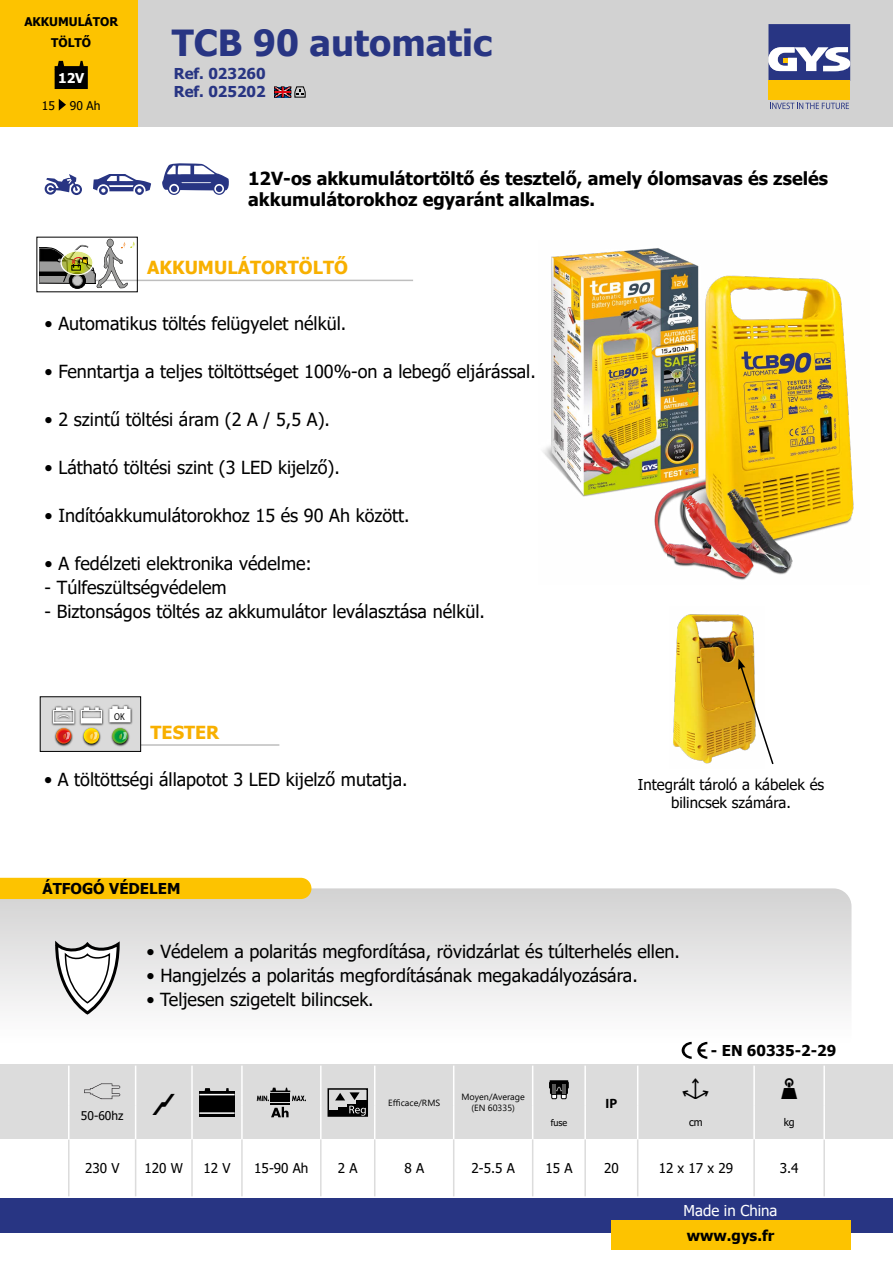
<style>
.page{position:relative;width:893px;height:1263px;background:#fff}
.page>*{position:absolute;margin:0;border:0;box-sizing:border-box;transform-origin:0 0}
.t1{font:700 36px "Tahoma";color:#283583}
.t2{font:18px "Tahoma";color:#000}
.t3{font:700 18px/21px "Tahoma";color:#000}
.t4{font:700 18px "Tahoma";color:#f8b000}
.t5{font:15px/18px "Tahoma";color:#000;text-align:center}
.t6{font:700 15px "Tahoma";color:#000}
.t7{font:700 15px/18px "Tahoma";color:#283583}
.t8{font:15px "Tahoma";color:#fff}
.t9{font:13.5px "Tahoma";color:#000}
.t10{font:700 13.5px "Tahoma";color:#fff}
.t11{font:700 13.5px "Myriad Pro";color:#000}
.t12{font:700 12px/21px "Tahoma";color:#000;text-align:center}
.t13{font:12px "Tahoma";color:#000}
.t14{font:10.5px "Tahoma";color:#000}
.t15{font:700 expanded 10.05px "Swiss 721 BT";color:#000;scale:.85 1}
.t16{font:9px/10.8px "Segoe UI";color:#000;text-align:center}
.t17{font:9px "Tahoma";color:#000}
</style>
<div class="page">
<svg style="left:0;top:888px;width:851px;height:164px"></svg>
<div style="left:0;top:878px;width:311px;height:21px;background:#fdc300"></div>
<svg style="left:54px;top:937px;width:67px;height:79px"></svg>
<div style="left:137px;top:0;width:756px;height:127px;background:#d2d2d2"></div>
<div style="left:0;top:1198px;width:893px;height:34px;background:#283583"></div>
<div style="left:768px;top:81px;width:82px;height:19px;background:#fdc300"></div>
<svg style="left:768px;top:24px;width:82px;height:57px;background:#676ea1"></svg>
<svg style="left:770px;top:103px;width:79px;height:6px"></svg>
<div style="left:0;top:0;width:137px;height:127px;background:#fdc300"></div>
<div style="left:611px;top:1220px;width:239px;height:30px;background:#fdc300"></div>
<img style="left:543px;top:248px;width:311px;height:332px">
<div style="left:0;top:1064px;width:893px;height:75px;background:#dcdcdc"></div>
<svg style="left:136px;top:1139px;width:503px;height:57px"></svg>
<hr style="left:135px;top:1065px;width:1px;height:40px;background:#fff">
<hr style="left:191px;top:1065px;width:2px;height:40px;background:#fff">
<hr style="left:241px;top:1065px;width:2px;height:40px;background:#fff">
<hr style="left:320px;top:1065px;width:2px;height:40px;background:#fff">
<hr style="left:374px;top:1065px;width:1px;height:40px;background:#fff">
<hr style="left:453px;top:1065px;width:1px;height:40px;background:#fff">
<hr style="left:532px;top:1065px;width:1px;height:40px;background:#fff">
<hr style="left:584px;top:1065px;width:2px;height:40px;background:#fff">
<hr style="left:637px;top:1065px;width:1px;height:40px;background:#fff">
<hr style="left:753px;top:1065px;width:2px;height:40px;background:#fff">
<hr style="left:135px;top:1105px;width:1px;height:34px;background:#fff">
<hr style="left:191px;top:1105px;width:2px;height:34px;background:#fff">
<hr style="left:241px;top:1105px;width:2px;height:34px;background:#fff">
<hr style="left:320px;top:1105px;width:2px;height:34px;background:#fff">
<hr style="left:374px;top:1105px;width:1px;height:34px;background:#fff">
<hr style="left:453px;top:1105px;width:1px;height:34px;background:#fff">
<hr style="left:532px;top:1105px;width:1px;height:34px;background:#fff">
<hr style="left:584px;top:1105px;width:2px;height:34px;background:#fff">
<hr style="left:637px;top:1105px;width:1px;height:34px;background:#fff">
<hr style="left:753px;top:1105px;width:2px;height:34px;background:#fff">
<hr style="left:68px;top:1139px;width:2px;height:57px;background:#dcdcdc">
<hr style="left:135px;top:1139px;width:1px;height:57px;background:#dcdcdc">
<hr style="left:191px;top:1139px;width:2px;height:57px;background:#dcdcdc">
<hr style="left:241px;top:1139px;width:2px;height:57px;background:#dcdcdc">
<hr style="left:320px;top:1139px;width:2px;height:57px;background:#dcdcdc">
<hr style="left:374px;top:1139px;width:1px;height:57px;background:#dcdcdc">
<hr style="left:453px;top:1139px;width:1px;height:57px;background:#dcdcdc">
<hr style="left:532px;top:1139px;width:1px;height:57px;background:#dcdcdc">
<hr style="left:584px;top:1139px;width:2px;height:57px;background:#dcdcdc">
<hr style="left:637px;top:1139px;width:1px;height:57px;background:#dcdcdc">
<hr style="left:753px;top:1139px;width:2px;height:57px;background:#dcdcdc">
<hr style="left:68px;top:1065px;width:2px;height:40px;background:#fff">
<hr style="left:68px;top:1105px;width:2px;height:34px;background:#fff">
<hr style="left:823px;top:1139px;width:2px;height:57px;background:#dcdcdc">
<hr style="left:823px;top:1065px;width:2px;height:40px;background:#fff">
<hr style="left:823px;top:1105px;width:2px;height:34px;background:#fff">
<svg style="left:84px;top:1083px;width:36px;height:16px"></svg>
<div style="left:199px;top:1091px;width:36px;height:26px;background:#000"></div>
<hr style="left:199px;top:1112px;width:36px;height:2px;background:#fff">
<hr style="left:199px;top:1094px;width:36px;height:1px;background:#fff">
<svg style="left:204px;top:1088px;width:7px;height:3px"></svg>
<svg style="left:271px;top:1107px;width:18px;height:10px"></svg>
<hr style="left:270px;top:1103px;width:20px;height:2px;background:#000">
<div style="left:270px;top:1093px;width:20px;height:9px;background:#000"></div>
<svg style="left:257px;top:1088px;width:49px;height:13px"></svg>
<div style="left:327px;top:1088px;width:41px;height:29px;border:2px solid #000"></div>
<div style="left:328px;top:1111px;width:10px;height:5px;background:#000"></div>
<div style="left:338px;top:1107px;width:10px;height:9px;background:#000"></div>
<svg style="left:348px;top:1104px;width:9px;height:11px"></svg>
<div style="left:357px;top:1100px;width:10px;height:16px;background:#000"></div>
<svg style="left:349px;top:1106px;width:17px;height:10px"></svg>
<svg style="left:335px;top:1092px;width:25px;height:8px"></svg>
<svg style="left:549px;top:1080px;width:19px;height:19px"></svg>
<img style="left:673px;top:614px;width:82px;height:150px">
<svg style="left:738px;top:659px;width:36px;height:106px"></svg>
<svg style="left:45px;top:174px;width:37px;height:21px"></svg>
<svg style="left:162px;top:163px;width:67px;height:32px"></svg>
<svg style="left:93px;top:174px;width:58px;height:21px"></svg>
<svg style="left:682px;top:1042px;width:25px;height:17px"></svg>
<svg style="left:55px;top:61px;width:33px;height:28px"></svg>
<svg style="left:59px;top:99px;width:7px;height:12px"></svg>
<svg style="left:274px;top:86px;width:32px;height:12px"></svg>
<hr style="left:45px;top:280px;width:368px;height:1px;background:#bebebe">
<hr style="left:45px;top:744px;width:234px;height:2px;background:#bebebe">
<div style="left:40px;top:697px;width:101px;height:54px;background:#dadada"></div>
<div style="left:40px;top:696px;width:101px;height:56px;border:1px solid #000"></div>
<img style="left:51px;top:704px;width:82px;height:43px">
<svg style="left:53px;top:707px;width:21px;height:17px"></svg>
<svg style="left:81px;top:707px;width:21px;height:17px"></svg>
<svg style="left:109px;top:706px;width:22px;height:16px"></svg>
<svg style="left:84px;top:728px;width:15px;height:16px"></svg>
<svg style="left:89px;top:732px;width:8px;height:8px"></svg>
<svg style="left:56px;top:728px;width:16px;height:16px"></svg>
<svg style="left:62px;top:732px;width:8px;height:8px"></svg>
<svg style="left:112px;top:728px;width:16px;height:16px"></svg>
<svg style="left:119px;top:732px;width:8px;height:8px"></svg>
<img style="left:44px;top:288px;width:64px;height:5px">
<svg style="left:40px;top:239px;width:95px;height:49px"></svg>
<p class="t12" style="left:24px;top:12px;width:95px">AKKUMULÁTOR<br>TÖLTŐ</p>
<p class="t10" style="left:58px;top:69px;width:28px">12V</p>
<p class="t13" style="left:42px;top:98px;width:60px">15 90 Ah</p>
<h1 class="t1" style="left:172px;top:18px;width:322px">TCB 90 automatic</h1>
<p class="t7" style="left:174px;top:66px;width:93px">Ref. 023260<br>Ref. 025202</p>
<p class="t3" style="left:248px;top:168px;width:581px">12V-os akkumulátortöltő és tesztelő, amely ólomsavas és zselés akkumulátorokhoz egyaránt alkalmas.</p>
<p class="t4" style="left:147px;top:255px;width:202px">AKKUMULÁTORTÖLTŐ</p>
<p class="t2" style="left:45px;top:311px;width:303px">• Automatikus töltés felügyelet nélkül.</p>
<p class="t2" style="left:45px;top:359px;width:493px">• Fenntartja a teljes töltöttséget 100%-on a lebegő eljárással.</p>
<p class="t2" style="left:45px;top:407px;width:287px">• 2 szintű töltési áram (2 A / 5,5 A).</p>
<p class="t2" style="left:45px;top:455px;width:297px">• Látható töltési szint (3 LED kijelző).</p>
<p class="t2" style="left:45px;top:503px;width:366px">• Indítóakkumulátorokhoz 15 és 90 Ah között.</p>
<p class="t2" style="left:45px;top:551px;width:269px">• A fedélzeti elektronika védelme:</p>
<p class="t2" style="left:45px;top:575px;width:184px">- Túlfeszültségvédelem</p>
<p class="t2" style="left:45px;top:599px;width:442px">- Biztonságos töltés az akkumulátor leválasztása nélkül.</p>
<p class="t15" style="left:114px;top:710px;width:14px">OK</p>
<p class="t4" style="left:151px;top:720px;width:70px">TESTER</p>
<p class="t2" style="left:44px;top:767px;width:365px">• A töltöttségi állapotot 3 LED kijelző mutatja.</p>
<p class="t6" style="left:42px;top:878px;width:139px">ÁTFOGÓ VÉDELEM</p>
<p class="t5" style="left:638px;top:777px;width:188px">Integrált tároló a kábelek és bilincsek számára.</p>
<p class="t13" style="left:81px;top:1108px;width:44px">50-60hz</p>
<p class="t2" style="left:147px;top:940px;width:535px">• Védelem a polaritás megfordítása, rövidzárlat és túlterhelés ellen.</p>
<p class="t2" style="left:147px;top:964px;width:493px">• Hangjelzés a polaritás megfordításának megakadályozására.</p>
<p class="t2" style="left:146px;top:988px;width:229px">• Teljesen szigetelt bilincsek.</p>
<p class="t16" style="left:388px;top:1096px;width:53px">Efficace/RMS</p>
<p class="t16" style="left:461px;top:1091px;width:65px">Moyen/Average (EN 60335)</p>
<p class="t11" style="left:606px;top:1094px;width:13px">IP</p>
<p class="t6" style="left:711px;top:1040px;width:127px">- EN 60335-2-29</p>
<p class="t17" style="left:551px;top:1116px;width:18px">fuse</p>
<p class="t14" style="left:689px;top:1115px;width:15px">cm</p>
<p class="t14" style="left:784px;top:1115px;width:13px">kg</p>
<p class="t9" style="left:85px;top:1159px;width:36px">230 V</p>
<p class="t9" style="left:145px;top:1159px;width:40px">120 W</p>
<p class="t9" style="left:203px;top:1159px;width:29px">12 V</p>
<p class="t9" style="left:254px;top:1159px;width:56px">15-90 Ah</p>
<p class="t9" style="left:338px;top:1159px;width:21px">2 A</p>
<p class="t9" style="left:404px;top:1159px;width:21px">8 A</p>
<p class="t9" style="left:471px;top:1159px;width:45px">2-5.5 A</p>
<p class="t9" style="left:545px;top:1159px;width:29px">15 A</p>
<p class="t9" style="left:604px;top:1159px;width:16px">20</p>
<p class="t9" style="left:659px;top:1159px;width:76px">12 x 17 x 29</p>
<p class="t9" style="left:780px;top:1159px;width:20px">3.4</p>
<p class="t8" style="left:684px;top:1200px;width:95px">Made in China</p>
<p class="t6" style="left:687px;top:1225px;width:89px">www.gys.fr</p>
</div>
